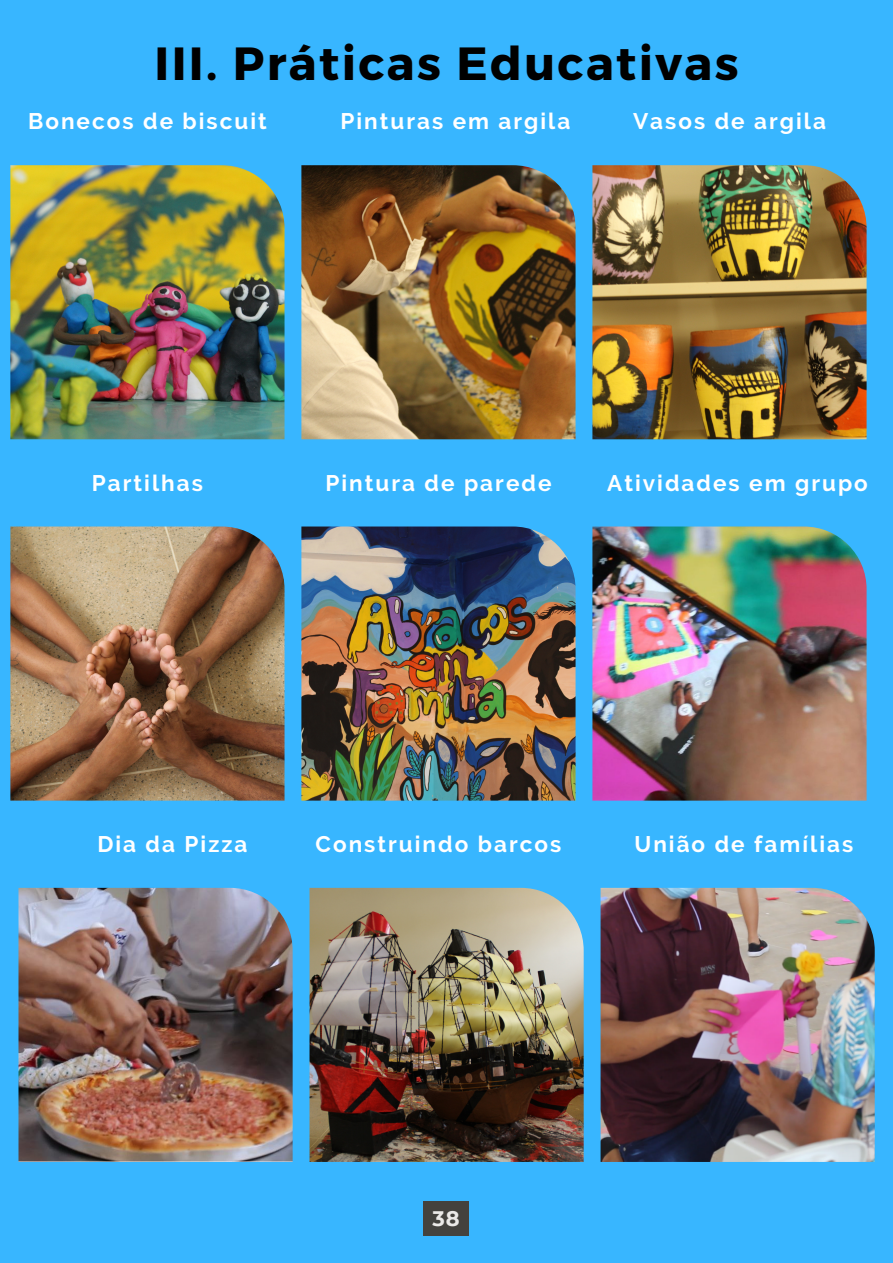
<style>
.page{position:relative;width:893px;height:1263px;background:#38b6ff}
.page>*{position:absolute;margin:0;border:0;box-sizing:border-box;transform-origin:0 0}
.t1{font:700 46.5px "Montserrat";letter-spacing:.05em;color:#000}
.t2{font:700 22.5px "Raleway";letter-spacing:.09em;color:#fff}
.t3{font:700 21px "Montserrat";color:#ebe9e7}
</style>
<div class="page">
<img style="left:10px;top:165px;width:274px;height:274px">
<div style="left:423px;top:1201px;width:45px;height:34px;background:#44423e"></div>
<img style="left:301px;top:165px;width:274px;height:274px">
<img style="left:592px;top:165px;width:274px;height:274px">
<img style="left:10px;top:526px;width:274px;height:275px">
<img style="left:301px;top:526px;width:274px;height:275px">
<img style="left:592px;top:526px;width:274px;height:275px">
<img style="left:18px;top:888px;width:275px;height:274px">
<img style="left:309px;top:888px;width:274px;height:274px">
<img style="left:600px;top:888px;width:274px;height:274px">
<h1 class="t1" style="left:155px;top:33px;width:585px">III. Práticas Educativas</h1>
<p class="t2" style="left:28px;top:108px;width:240px">Bonecos de biscuit</p>
<p class="t2" style="left:340px;top:108px;width:231px">Pinturas em argila</p>
<p class="t2" style="left:633px;top:108px;width:194px">Vasos de argila</p>
<p class="t2" style="left:92px;top:469px;width:113px">Partilhas</p>
<p class="t2" style="left:325px;top:469px;width:227px">Pintura de parede</p>
<p class="t2" style="left:607px;top:469px;width:262px">Atividades em grupo</p>
<p class="t2" style="left:97px;top:831px;width:152px">Dia da Pizza</p>
<p class="t2" style="left:315px;top:831px;width:247px">Construindo barcos</p>
<p class="t2" style="left:634px;top:831px;width:220px">União de famílias</p>
<p class="t3" style="left:432px;top:1205px;width:29px">38</p>
</div>
